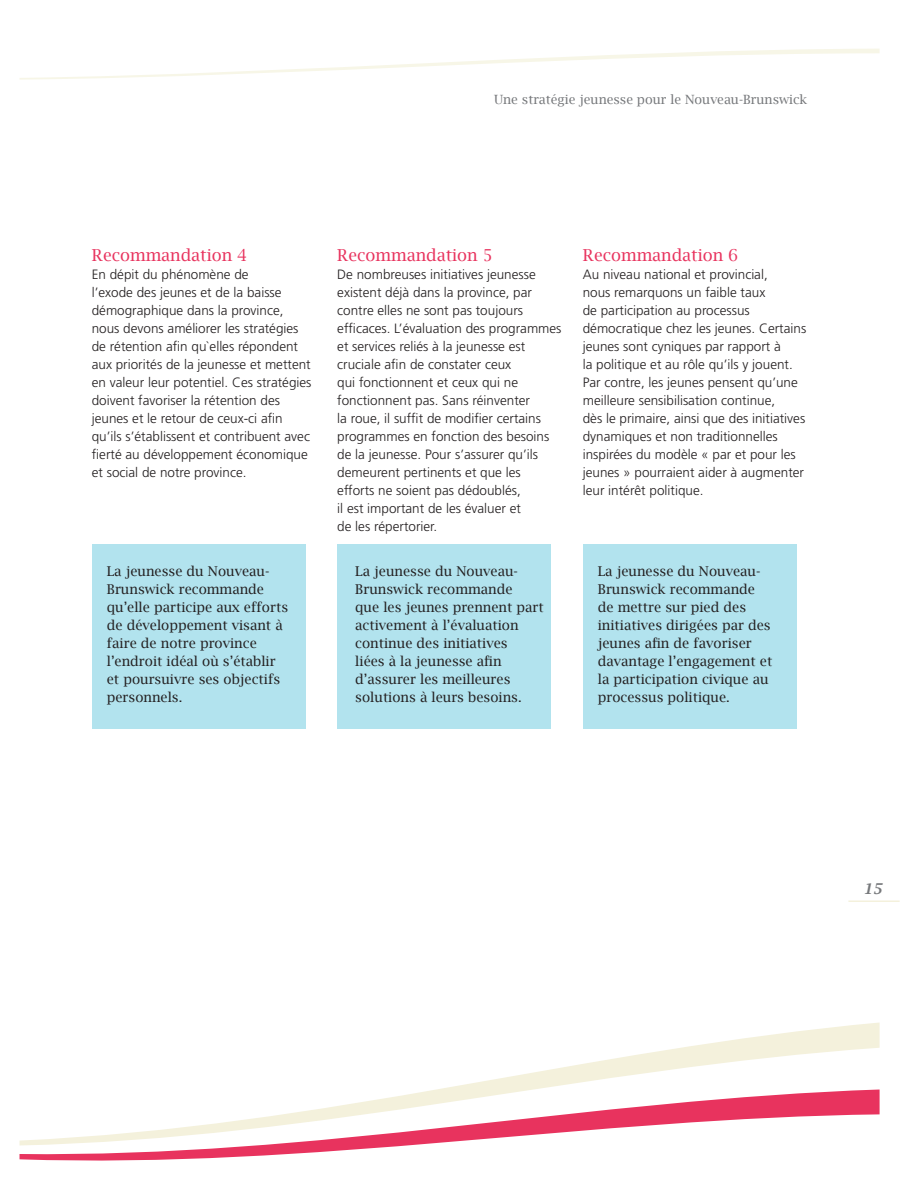
<style>
.page{position:relative;width:918px;height:1188px;background:#fff}
.page>*{position:absolute;margin:0;border:0;box-sizing:border-box;transform-origin:0 0}
.t1{font:16.5px "Lucida Bright";color:#e8335e}
.t2{font:italic 600 15px "Lucida Bright";color:#76787b}
.t3{font:300 13.5px/18px "Frutiger";color:#231f20}
.t4{font:13.5px/18px "Lucida Bright";color:#231f20}
.t5{font:12.75px "Lucida Bright";color:#76787b}
</style>
<div class="page">
<hr style="left:848px;top:900px;width:52px;height:2px;background:#f4f1dc">
<div style="left:92px;top:544px;width:214px;height:185px;background:#b2e3ee"></div>
<div style="left:337px;top:544px;width:214px;height:185px;background:#b2e3ee"></div>
<div style="left:583px;top:544px;width:214px;height:185px;background:#b2e3ee"></div>
<svg style="left:20px;top:49px;width:860px;height:31px"></svg>
<svg style="left:20px;top:1145px;width:392px;height:16px"></svg>
<svg style="left:20px;top:1023px;width:860px;height:122px"></svg>
<p class="t5" style="left:494px;top:92px;width:315px">Une stratégie jeunesse pour le Nouveau-Brunswick</p>
<p class="t1" style="left:92px;top:245px;width:157px">Recommandation 4</p>
<p class="t3" style="left:92px;top:265px;width:221px">En dépit du phénomène de<br>l’exode des jeunes et de la baisse démographique dans la province, nous devons améliorer les stratégies de rétention afin qu`elles répondent aux priorités de la jeunesse et mettent en valeur leur potentiel. Ces stratégies doivent favoriser la rétention des jeunes et le retour de ceux-ci afin qu’ils s’établissent et contribuent avec fierté au développement économique et social de notre province.</p>
<p class="t4" style="left:107px;top:561px;width:183px">La jeunesse du Nouveau-<br>Brunswick recommande qu’elle participe aux efforts de développement visant à faire de notre province l’endroit idéal où s’établir et poursuivre ses objectifs personnels.</p>
<p class="t1" style="left:337px;top:245px;width:157px">Recommandation 5</p>
<p class="t3" style="left:337px;top:265px;width:226px">De nombreuses initiatives jeunesse existent déjà dans la province, par contre elles ne sont pas toujours efficaces. L’évaluation des programmes et services reliés à la jeunesse est cruciale afin de constater ceux<br>qui fonctionnent et ceux qui ne fonctionnent pas. Sans réinventer<br>la roue, il suffit de modifier certains programmes en fonction des besoins de la jeunesse. Pour s’assurer qu’ils demeurent pertinents et que les<br>efforts ne soient pas dédoublés,<br>il est important de les évaluer et<br>de les répertorier.</p>
<p class="t4" style="left:355px;top:562px;width:190px">La jeunesse du Nouveau-<br>Brunswick recommande<br>que les jeunes prennent part activement à l’évaluation continue des initiatives<br>liées à la jeunesse afin d’assurer les meilleures solutions à leurs besoins.</p>
<p class="t1" style="left:583px;top:245px;width:157px">Recommandation 6</p>
<p class="t3" style="left:583px;top:265px;width:225px">Au niveau national et provincial,<br>nous remarquons un faible taux<br>de participation au processus démocratique chez les jeunes. Certains jeunes sont cyniques par rapport à<br>la politique et au rôle qu’ils y jouent.<br>Par contre, les jeunes pensent qu’une meilleure sensibilisation continue,<br>dès le primaire, ainsi que des initiatives dynamiques et non traditionnelles inspirées du modèle « par et pour les jeunes » pourraient aider à augmenter leur intérêt politique.</p>
<p class="t4" style="left:598px;top:562px;width:176px">La jeunesse du Nouveau-<br>Brunswick recommande de mettre sur pied des initiatives dirigées par des jeunes afin de favoriser davantage l’engagement et la participation civique au processus politique.</p>
<p class="t2" style="left:863px;top:879px;width:21px">15</p>
</div>
